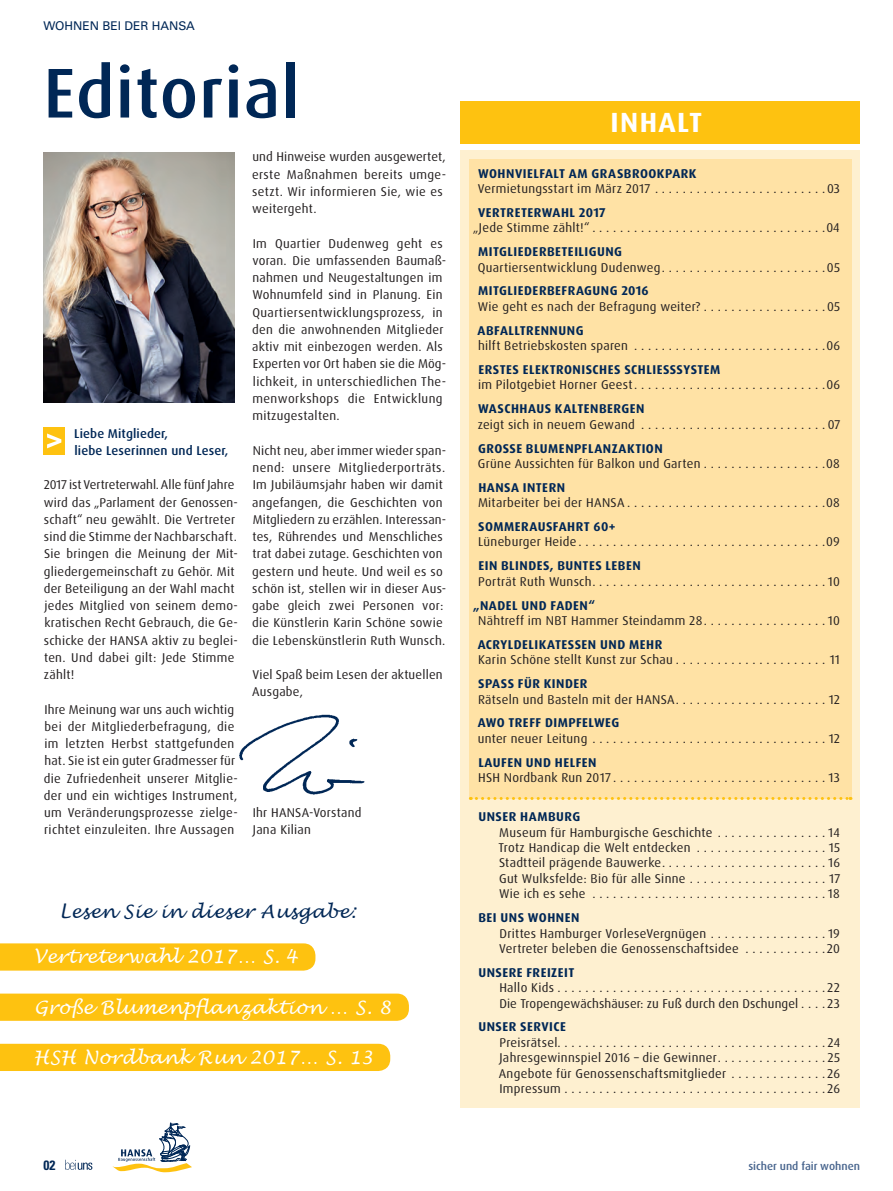
<style>
.page{position:relative;width:893px;height:1191px;background:#fff}
.page>*{position:absolute;margin:0;border:0;box-sizing:border-box;transform-origin:0 0}
.t1{font:500 70.5px "Dax Pro";letter-spacing:.015em;color:#002756}
.t2{font:700 27.75px "Dax Pro";letter-spacing:.05em;color:#fff}
.t3{font:italic 18.3px "Lucida Handwriting";letter-spacing:.02em;color:#fff}
.t4{font:italic 18.3px "Lucida Handwriting";letter-spacing:.02em;color:#002756}
.t5{font:700 condensed 13.5px "Univers LT Std";color:#002756}
.t6{font:12.75px/17.2px "Dax Pro";letter-spacing:.02em;color:#231f20}
.t7{font:700 12.75px "Dax Pro";letter-spacing:.04em;color:#002756}
.t8{font:500 12.75px/17.2px "Dax Pro";letter-spacing:.01em;color:#002756}
.t9{font:12px "Univers LT Std";color:#002756}
.t10{font:500 11.25px "Dax Pro";color:#47648d}
</style>
<div class="page">
<svg style="left:65px;top:1159px;width:27px;height:10px"></svg>
<svg style="left:112px;top:1123px;width:80px;height:49px"></svg>
<div style="left:44px;top:427px;width:21px;height:28px;background:#fec210"></div>
<svg style="left:47px;top:433px;width:14px;height:15px"></svg>
<img style="left:239px;top:714px;width:126px;height:81px">
<img style="left:44px;top:152px;width:191px;height:251px">
<div style="left:460px;top:151px;width:400px;height:957px;background:#fef0d0"></div>
<div style="left:469px;top:159px;width:382px;height:639px;background:#ffe2a5"></div>
<div style="left:460px;top:102px;width:400px;height:42px;background:#fec210"></div>
<svg style="left:470px;top:797px;width:381px;height:3px"></svg>
<div style="left:0;top:943px;width:315px;height:27px;background:#fec210"></div>
<div style="left:0;top:1043px;width:390px;height:28px;background:#fec210"></div>
<div style="left:0;top:993px;width:409px;height:27px;background:#fec210"></div>
<p class="t9" style="left:44px;top:19px;width:153px">WOHNEN BEI DER HANSA</p>
<h1 class="t1" style="left:44px;top:48px;width:258px">Editorial</h1>
<p class="t8" style="left:74px;top:424px;width:156px">Liebe Mitglieder,<br>liebe Leserinnen und Leser,</p>
<p class="t6" style="left:44px;top:476px;width:196px">2017 ist Vertreterwahl. Alle fünf Jahre wird das „Parlament der Genossen&shy;schaft“ neu gewählt. Die Vertreter sind die Stimme der Nachbarschaft.<br>Sie bringen die Meinung der Mit&shy;gliedergemeinschaft zu Gehör. Mit der Beteiligung an der Wahl macht jedes Mitglied von seinem demo&shy;kratischen Recht Gebrauch, die Ge&shy;schicke der HANSA aktiv zu beglei&shy;ten. Und dabei gilt: Jede Stimme zählt!</p>
<p class="t6" style="left:44px;top:700px;width:196px">Ihre Meinung war uns auch wichtig bei der Mitgliederbefragung, die im letzten Herbst stattgefunden hat. Sie ist ein guter Gradmesser für die Zufriedenheit unserer Mitglie&shy;der und ein wichtiges Instrument, um Veränderungsprozesse zielge&shy;richtet einzuleiten. Ihre Aussagen</p>
<p class="t6" style="left:252px;top:148px;width:196px">und Hinweise wurden ausgewertet, erste Maßnahmen bereits umge&shy;setzt. Wir informieren Sie, wie es weitergeht.</p>
<p class="t6" style="left:252px;top:235px;width:196px">Im Quartier Dudenweg geht es voran. Die umfassenden Baumaß&shy;nahmen und Neugestaltungen im<br>Wohnumfeld sind in Planung. Ein<br>Quartiersentwicklungsprozess, in den die anwohnenden Mitglieder aktiv mit einbezogen werden. Als<br>Experten vor Ort haben sie die Mög&shy;lichkeit, in unterschiedlichen The&shy;menworkshops die Entwicklung mitzugestalten.</p>
<p class="t6" style="left:252px;top:442px;width:196px">Nicht neu, aber immer wieder span&shy;nend: unsere Mitgliederporträts.<br>Im Jubiläumsjahr haben wir damit angefangen, die Geschichten von Mitgliedern zu erzählen. Interessan&shy;tes, Rührendes und Menschliches trat dabei zutage. Geschichten von gestern und heute. Und weil es so schön ist, stellen wir in dieser Aus&shy;gabe gleich zwei Personen vor: die Künstlerin Karin Schöne sowie die Lebenskünstlerin Ruth Wunsch.</p>
<p class="t6" style="left:252px;top:666px;width:192px">Viel Spaß beim Lesen der aktuellen<br>Ausgabe,</p>
<p class="t6" style="left:253px;top:804px;width:110px">Ihr HANSA-Vorstand<br>Jana Kilian</p>
<h3 class="t4" style="left:59px;top:900px;width:298px">Lesen Sie in dieser Ausgabe:</h3>
<h3 class="t3" style="left:34px;top:946px;width:265px">Vertreterwahl 2017… S. 4</h3>
<h3 class="t3" style="left:34px;top:996px;width:358px">Große Blumenpflanzaktion … S. 8</h3>
<h3 class="t3" style="left:34px;top:1046px;width:341px">HSH Nordbank Run 2017… S. 13</h3>
<h2 class="t2" style="left:611px;top:105px;width:93px">INHALT</h2>
<p class="t7" style="left:478px;top:165px;width:220px">WOHNVIELFALT AM GRASBROOKPARK</p>
<p class="t6" style="left:478px;top:180px;width:363px">Vermietungsstart im März 2017 .........................03</p>
<p class="t7" style="left:478px;top:204px;width:129px">VERTRETERWAHL 2017</p>
<p class="t6" style="left:473px;top:219px;width:368px">„Jede Stimme zählt!“..................................04</p>
<p class="t7" style="left:478px;top:243px;width:145px">MITGLIEDERBETEILIGUNG</p>
<p class="t6" style="left:478px;top:258px;width:364px">Quartiersentwicklung Dudenweg. . . . . . . . . . . . . . . . . . . . . . . .05</p>
<p class="t7" style="left:478px;top:283px;width:172px">MITGLIEDERBEFRAGUNG 2016</p>
<p class="t6" style="left:478px;top:298px;width:364px">Wie geht es nach der Befragung weiter? . . . . . . . . . . . . . . . . . . 05</p>
<p class="t7" style="left:478px;top:322px;width:107px">ABFALLTRENNUNG</p>
<p class="t6" style="left:478px;top:337px;width:363px">hilft Betriebskosten sparen ............................06</p>
<p class="t7" style="left:478px;top:361px;width:244px">ERSTES ELEKTRONISCHES SCHLIESSSYSTEM</p>
<p class="t6" style="left:478px;top:376px;width:363px">im Pilotgebiet Horner Geest............................06</p>
<p class="t7" style="left:478px;top:400px;width:168px">WASCHHAUS KALTENBERGEN</p>
<p class="t6" style="left:478px;top:415px;width:364px">zeigt sich in neuem Gewand ...........................07</p>
<p class="t7" style="left:478px;top:440px;width:186px">GROSSE BLUMENPFLANZAKTION</p>
<p class="t6" style="left:478px;top:455px;width:363px">Grüne Aussichten für Balkon und Garten . . . . . . . . . . . . . . . . . .08</p>
<p class="t7" style="left:478px;top:479px;width:88px">HANSA INTERN</p>
<p class="t6" style="left:478px;top:494px;width:363px">Mitarbeiter bei der HANSA.............................08</p>
<p class="t7" style="left:478px;top:518px;width:139px">SOMMERAUSFAHRT 60+</p>
<p class="t6" style="left:478px;top:533px;width:363px">Lüneburger Heide....................................09</p>
<p class="t7" style="left:478px;top:557px;width:164px">EIN BLINDES, BUNTES LEBEN</p>
<p class="t6" style="left:478px;top:572px;width:363px">Porträt Ruth Wunsch..................................10</p>
<p class="t7" style="left:473px;top:597px;width:124px">„NADEL UND FADEN“</p>
<p class="t6" style="left:478px;top:612px;width:363px">Nähtreff im NBT Hammer Steindamm 28. . . . . . . . . . . . . . . . . . 10</p>
<p class="t7" style="left:478px;top:636px;width:186px">ACRYLDELIKATESSEN UND MEHR</p>
<p class="t6" style="left:478px;top:651px;width:363px">Karin Schöne stellt Kunst zur Schau . . . . . . . . . . . . . . . . . . . . . . 11</p>
<p class="t7" style="left:478px;top:675px;width:111px">SPASS FÜR KINDER</p>
<p class="t6" style="left:478px;top:690px;width:363px">Rätseln und Basteln mit der HANSA. . . . . . . . . . . . . . . . . . . . . . 12</p>
<p class="t7" style="left:478px;top:714px;width:143px">AWO TREFF DIMPFELWEG</p>
<p class="t6" style="left:478px;top:730px;width:364px">unter neuer Leitung ..................................12</p>
<p class="t7" style="left:478px;top:754px;width:120px">LAUFEN UND HELFEN</p>
<p class="t6" style="left:478px;top:769px;width:363px">HSH Nordbank Run 2017...............................13</p>
<p class="t7" style="left:478px;top:808px;width:104px">UNSER HAMBURG</p>
<p class="t6" style="left:499px;top:824px;width:343px;line-height:15.5px;text-align:justify">Museum für Hamburgische Geschichte . . . . . . . . . . . . . . . . 14<br>Trotz Handicap die Welt entdecken . . . . . . . . . . . . . . . . . . . 15<br>Stadtteil prägende Bauwerke. . . . . . . . . . . . . . . . . . . . . . . .16<br>Gut Wulksfelde: Bio für alle Sinne . . . . . . . . . . . . . . . . . . . . 17<br>Wie ich es sehe ..................................18</p>
<p class="t7" style="left:478px;top:909px;width:103px">BEI UNS WOHNEN</p>
<p class="t6" style="left:499px;top:925px;width:342px;line-height:15.5px">Drittes Hamburger VorleseVergnügen . . . . . . . . . . . . . . . . . 19<br>Vertreter beleben die Genossenschaftsidee . . . . . . . . . . . .20</p>
<p class="t7" style="left:478px;top:964px;width:97px">UNSERE FREIZEIT</p>
<p class="t6" style="left:499px;top:980px;width:342px;line-height:15.5px">Hallo Kids.......................................22<br>Die Tropengewächshäuser: zu Fuß durch den Dschungel . . . . 23</p>
<p class="t7" style="left:478px;top:1018px;width:89px">UNSER SERVICE</p>
<p class="t6" style="left:499px;top:1034px;width:343px;line-height:15.5px;text-align:justify">Preisrätsel.......................................24<br>Jahresgewinnspiel 2016 – die Gewinner. . . . . . . . . . . . . . . . 25<br>Angebote für Genossenschaftsmitglieder . . . . . . . . . . . . . . 26<br>Impressum . . . . . . . . . . . . . . . . . . . . . . . . . . . . . . . . . . . . . . 26</p>
<p class="t5" style="left:44px;top:1156px;width:13px">02</p>
<p class="t10" style="left:748px;top:1158px;width:113px">sicher und fair wohnen</p>
</div>
